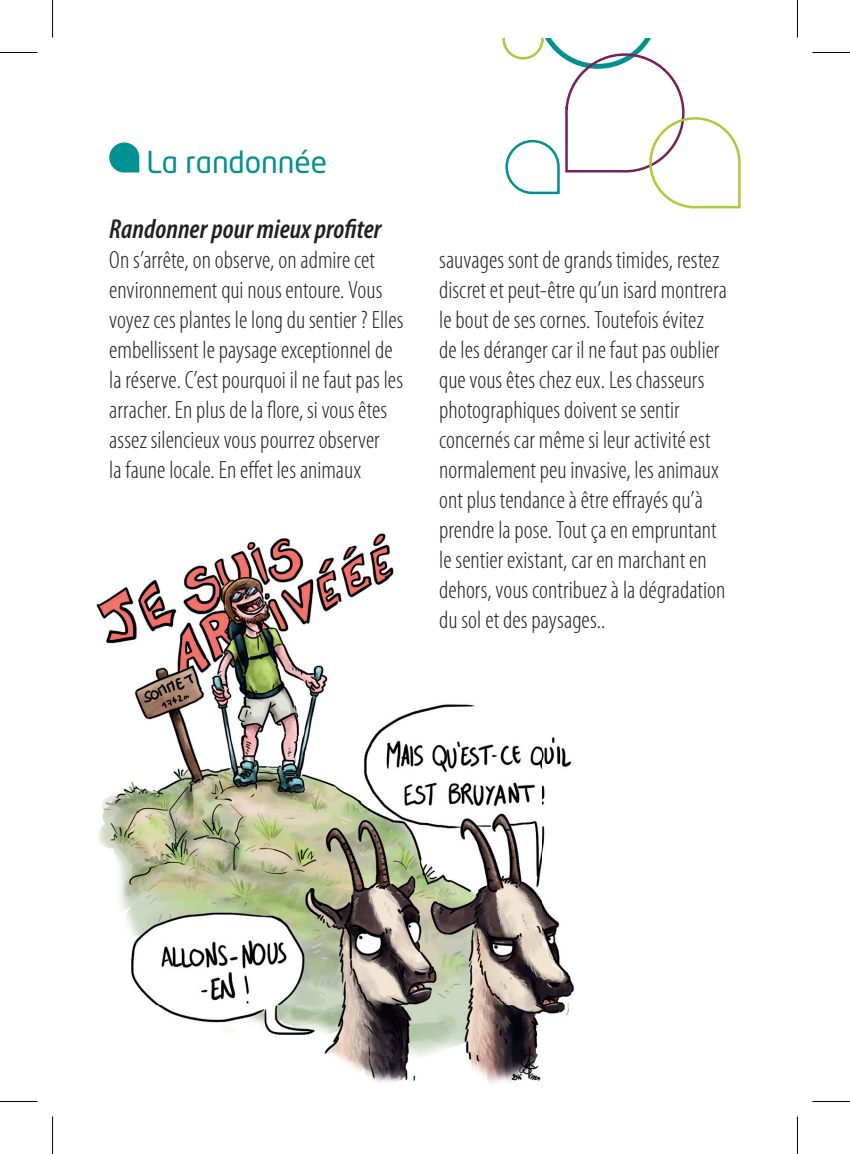
<style>
.page{position:relative;width:850px;height:1154px;background:#fff}
.page>*{position:absolute;margin:0;border:0;box-sizing:border-box;transform-origin:0 0}
.t1{font:30px "Neo Tech Std";letter-spacing:-.005em;color:#009191}
.t2{font:italic 600 condensed 27.5px "Myriad Pro";letter-spacing:.005em;color:#231f20}
.t3{font:300 condensed 25px/30px "Myriad Pro";color:#231f20}
</style>
<div class="page">
<svg style="left:502px;top:38px;width:239px;height:171px"></svg>
<svg style="left:109px;top:143px;width:30px;height:30px"></svg>
<img style="left:96px;top:533px;width:478px;height:552px">
<hr style="left:0;top:52px;width:38px;height:1px;background:#000">
<hr style="left:812px;top:52px;width:37px;height:1px;background:#000">
<hr style="left:0;top:1101px;width:38px;height:1px;background:#000">
<hr style="left:812px;top:1101px;width:37px;height:1px;background:#000">
<hr style="left:52px;top:0;width:1px;height:38px;background:#000">
<hr style="left:52px;top:1116px;width:1px;height:38px;background:#000">
<hr style="left:796px;top:0;width:1px;height:38px;background:#000">
<hr style="left:796px;top:1116px;width:1px;height:38px;background:#000">
<p class="t1" style="left:146px;top:143px;width:182px">La randonnée</p>
<p class="t2" style="left:109px;top:211px;width:273px">Randonner pour mieux profiter</p>
<p class="t3" style="left:109px;top:244px;width:296px">On s’arrête, on observe, on admire cet environnement qui nous entoure. Vous voyez ces plantes le long du sentier ? Elles embellissent le paysage exceptionnel de la réserve. C’est pourquoi il ne faut pas les arracher. En plus de la flore, si vous êtes assez silencieux vous pourrez observer<br>la faune locale. En effet les animaux</p>
<p class="t3" style="left:439px;top:245px;width:289px">sauvages sont de grands timides, restez discret et peut-être qu’un isard montrera le bout de ses cornes. Toutefois évitez de les déranger car il ne faut pas oublier que vous êtes chez eux. Les chasseurs photographiques doivent se sentir concernés car même si leur activité est normalement peu invasive, les animaux ont plus tendance à être effrayés qu’à prendre la pose. Tout ça en empruntant le sentier existant, car en marchant en dehors, vous contribuez à la dégradation du sol et des paysages..</p>
</div>
